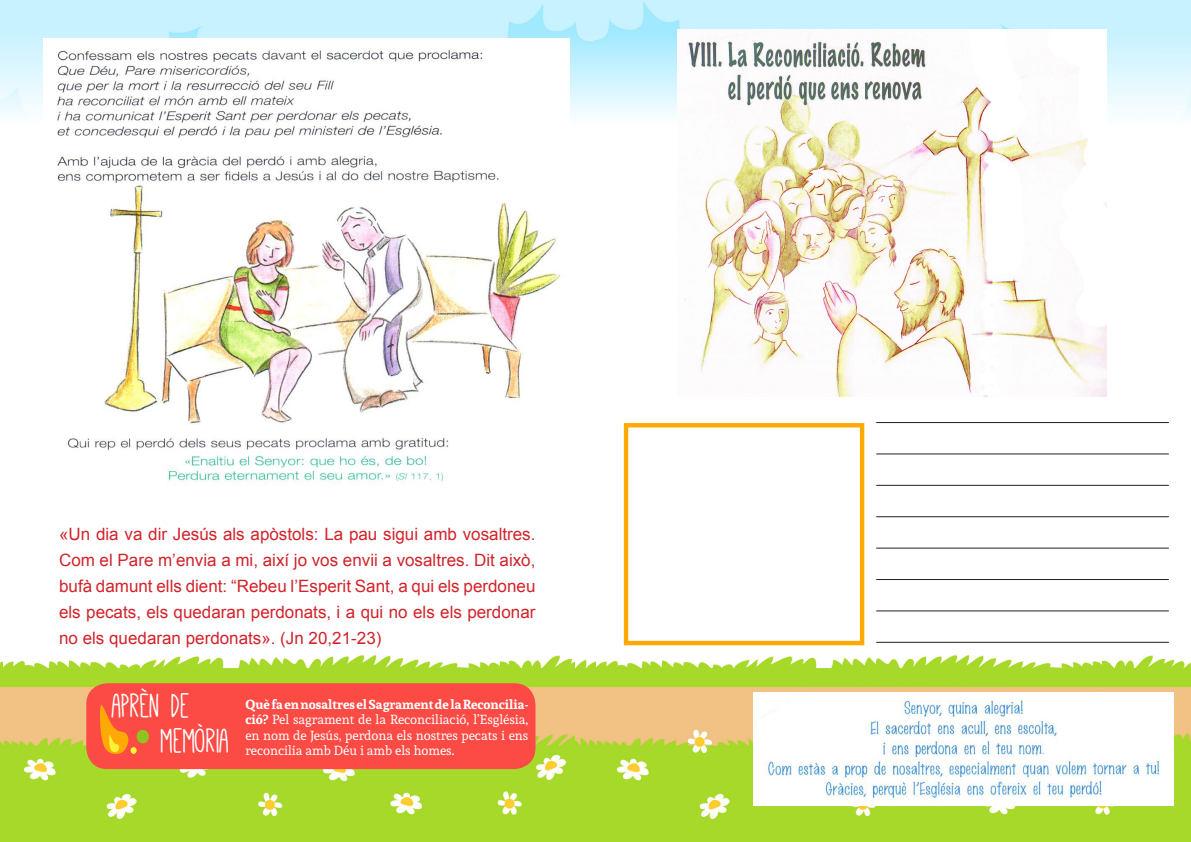
<style>
.page{position:relative;width:1191px;height:842px;background:#fff}
.page>*{position:absolute;margin:0;border:0;box-sizing:border-box;transform-origin:0 0}
.t1{font:37.8px "Mathlete Bulky";color:#fff}
.t2{font:17px/26px "Arial";color:#d1232a;text-align:justify}
.t3{font:13px/15.6px "Andada";color:#fff;text-align:justify}
.s1{font-weight:700}
</style>
<div class="page">
<img style="left:0;top:655px;width:576px;height:187px">
<img style="left:576px;top:645px;width:615px;height:197px">
<svg style="left:0;top:0;width:1191px;height:117px;fill:#c8f2ff"></svg>
<div style="left:624px;top:423px;width:240px;height:222px;background:#fff;border:4px solid #ffa904"></div>
<hr style="left:876px;top:642px;width:292px;height:1px;background:#231f20">
<hr style="left:876px;top:610px;width:292px;height:1px;background:#231f20">
<hr style="left:876px;top:579px;width:292px;height:1px;background:#231f20">
<hr style="left:876px;top:548px;width:292px;height:1px;background:#231f20">
<hr style="left:876px;top:516px;width:292px;height:1px;background:#231f20">
<hr style="left:876px;top:485px;width:292px;height:1px;background:#231f20">
<hr style="left:876px;top:453px;width:292px;height:1px;background:#231f20">
<hr style="left:876px;top:422px;width:292px;height:1px;background:#231f20">
<div style="left:86px;top:683px;width:449px;height:86px;background:#fc4a45;border-radius:21px"></div>
<div style="left:137px;top:730px;width:12px;height:13px;background:#8fc31f;border-radius:50%"></div>
<div style="left:130px;top:747px;width:7px;height:7px;background:#fff538;border-radius:50%"></div>
<svg style="left:100px;top:705px;width:31px;height:49px"></svg>
<img style="left:753px;top:693px;width:421px;height:112px">
<img style="left:44px;top:39px;width:526px;height:446px">
<img style="left:677px;top:30px;width:429px;height:367px">
<p class="t2" style="left:59px;top:521px;width:478px">«Un dia va dir Jesús als apòstols: La pau sigui amb vosaltres.<br>Com el Pare m’envia a mi, així jo vos envii a vosaltres. Dit això, bufà damunt ells dient: “Rebeu l’Esperit Sant, a qui els perdoneu els pecats, els quedaran perdonats, i a qui no els els perdonar no els quedaran perdonats». (Jn 20,21-23)</p>
<p class="t1" style="left:112px;top:687px;width:79px">APRÈN DE</p>
<p class="t3" style="left:245px;top:696px;width:284px"><span class="s1">Què fa en nosaltres el Sagrament de la Reconcilia&shy;ció?</span> Pel sagrament de la Reconciliació, l’Església, en nom de Jesús, perdona els nostres pecats i ens</p>
<p class="t1" style="left:161px;top:722px;width:70px">MEMÒRIA</p>
<p class="t3" style="left:245px;top:743px;width:211px">reconcilia amb Déu i amb els homes.</p>
</div>
